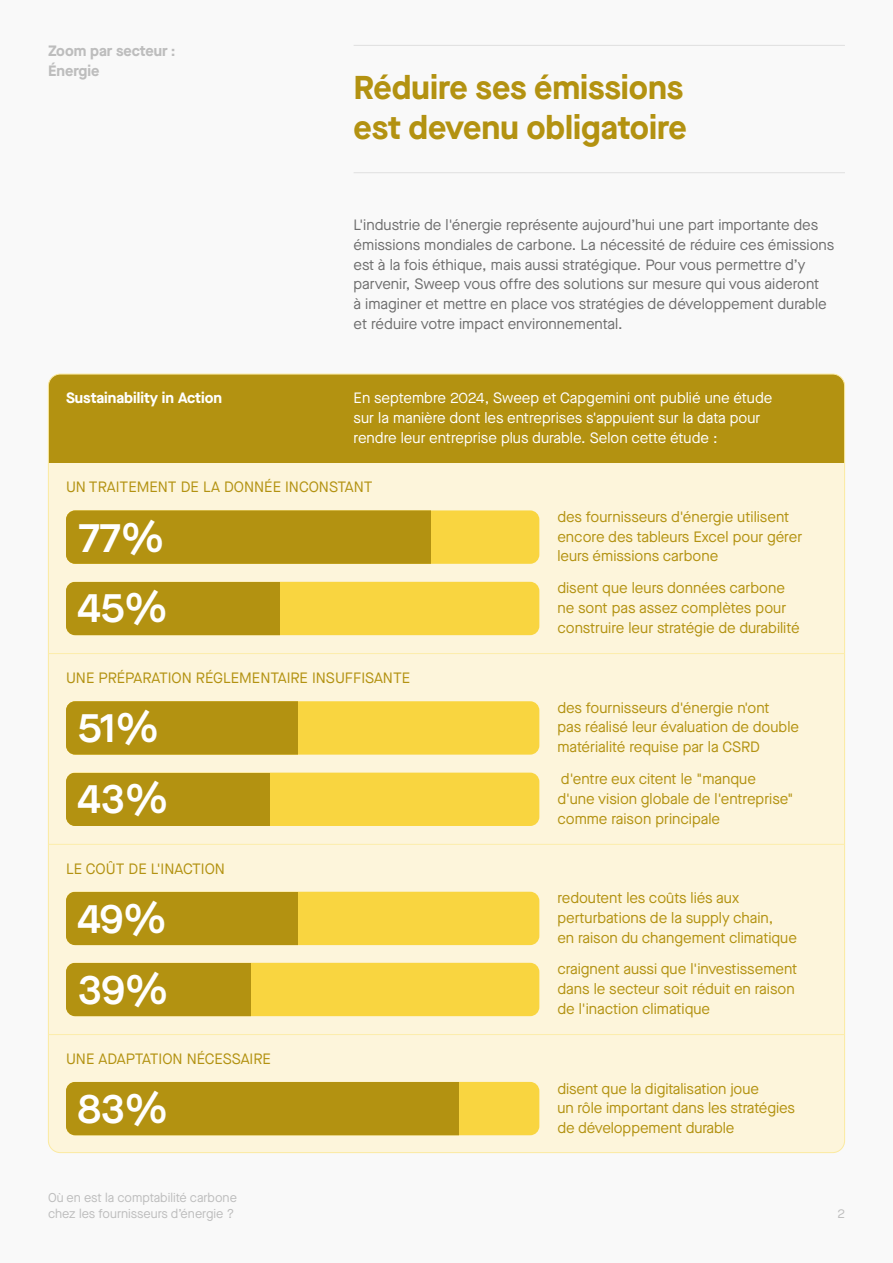
<style>
.page{position:relative;width:893px;height:1263px;background:#f9f9f9}
.page>*{position:absolute;margin:0;border:0;box-sizing:border-box;transform-origin:0 0}
.t1{font:600 41.4px/69.9px "Maison Neue";letter-spacing:-.005em;color:#fff}
.t2{font:700 33px/39.6px "Maison Neue";color:#b39211}
.t3{font:15px/19.8px "Maison Neue";color:#b39211}
.t4{font:15px/19.8px "Maison Neue";color:#6e6e6e}
.t5{font:15px/19.8px "Maison Neue";color:#fff}
.t6{font:700 15px "Maison Neue";color:#fff}
.t7{font:700 15px/19.8px "Maison Neue";color:#bdbdbd}
.t8{font:12.75px/15.8px "Maison Neue";color:#bdbdbd}
</style>
<div class="page">
<div style="left:48px;top:374px;width:797px;height:778px;background:#fdf5db;border-radius:12px"></div>
<div style="left:48px;top:374px;width:797px;height:89px;background:#b39211"></div>
<hr style="left:354px;top:45px;width:491px;height:1px;background:#e0e0e0">
<hr style="left:354px;top:172px;width:491px;height:1px;background:#e0e0e0">
<div style="left:66px;top:510px;width:473px;height:54px;background:#f9d540;border-radius:9px"></div>
<div style="left:66px;top:510px;width:364px;height:54px;background:#b39211"></div>
<div style="left:66px;top:582px;width:473px;height:53px;background:#f9d540;border-radius:9px"></div>
<div style="left:66px;top:582px;width:213px;height:53px;background:#b39211"></div>
<div style="left:66px;top:701px;width:473px;height:54px;background:#f9d540;border-radius:9px"></div>
<div style="left:66px;top:701px;width:232px;height:54px;background:#b39211"></div>
<div style="left:66px;top:892px;width:473px;height:53px;background:#f9d540;border-radius:9px"></div>
<div style="left:66px;top:892px;width:232px;height:53px;background:#b39211"></div>
<div style="left:66px;top:1082px;width:473px;height:53px;background:#f9d540;border-radius:9px"></div>
<div style="left:66px;top:1082px;width:393px;height:53px;background:#b39211"></div>
<div style="left:66px;top:773px;width:473px;height:53px;background:#f9d540;border-radius:9px"></div>
<div style="left:66px;top:773px;width:204px;height:53px;background:#b39211"></div>
<div style="left:66px;top:963px;width:473px;height:53px;background:#f9d540;border-radius:9px"></div>
<div style="left:66px;top:963px;width:185px;height:53px;background:#b39211"></div>
<hr style="left:48px;top:653px;width:797px;height:1px;background:#fcedab">
<hr style="left:48px;top:844px;width:797px;height:1px;background:#fcedab">
<hr style="left:48px;top:1034px;width:797px;height:1px;background:#fcedab">
<p class="t7" style="left:48px;top:41px;width:129px">Zoom par secteur :<br>Énergie</p>
<p class="t6" style="left:66px;top:387px;width:158px">Sustainability in Action</p>
<h2 class="t2" style="left:354px;top:67px;width:335px">Réduire ses émissions est devenu obligatoire</h2>
<p class="t4" style="left:354px;top:215px;width:482px">L'industrie de l'énergie représente aujourd’hui une part importante des émissions mondiales de carbone. La nécessité de réduire ces émissions est à la fois éthique, mais aussi stratégique. Pour vous permettre d’y parvenir, Sweep vous offre des solutions sur mesure qui vous aideront<br>à imaginer et mettre en place vos stratégies de développement durable et réduire votre impact environnemental.</p>
<p class="t5" style="left:354px;top:388px;width:420px">En septembre 2024, Sweep et Capgemini ont publié une étude sur la manière dont les entreprises s'appuient sur la data pour rendre leur entreprise plus durable. Selon cette étude :</p>
<p class="t3" style="left:66px;top:477px;width:308px">UN TRAITEMENT DE LA DONNÉE INCONSTANT</p>
<h1 class="t1" style="left:78px;top:502px;width:92px">77%<br>45%</h1>
<p class="t3" style="left:66px;top:668px;width:346px">UNE PRÉPARATION RÉGLEMENTAIRE INSUFFISANTE</p>
<h1 class="t1" style="left:78px;top:692px;width:83px">51%</h1>
<h1 class="t1" style="left:78px;top:763px;width:92px">43%</h1>
<p class="t3" style="left:66px;top:859px;width:161px">LE COÛT DE L'INACTION</p>
<h1 class="t1" style="left:78px;top:882px;width:90px">49%</h1>
<h1 class="t1" style="left:78px;top:953px;width:92px">39%</h1>
<p class="t3" style="left:66px;top:1049px;width:206px">UNE ADAPTATION NÉCESSAIRE</p>
<h1 class="t1" style="left:78px;top:1072px;width:92px">83%</h1>
<p class="t8" style="left:48px;top:1190px;width:191px">Où en est la comptabilité carbone chez les fournisseurs d’énergie ?</p>
<p class="t3" style="left:557px;top:506px;width:246px">des fournisseurs d'énergie utilisent encore des tableurs Excel pour gérer leurs émissions carbone</p>
<p class="t3" style="left:557px;top:578px;width:244px">disent que leurs données carbone ne sont pas assez complètes pour construire leur stratégie de durabilité</p>
<p class="t3" style="left:557px;top:697px;width:243px">des fournisseurs d'énergie n'ont<br>pas réalisé leur évaluation de double matérialité requise par la CSRD</p>
<p class="t3" style="left:557px;top:769px;width:238px">d'entre eux citent le "manque d'une vision globale de l'entreprise" comme raison principale</p>
<p class="t3" style="left:557px;top:888px;width:241px">redoutent les coûts liés aux perturbations de la supply chain,<br>en raison du changement climatique</p>
<p class="t3" style="left:557px;top:959px;width:241px">craignent aussi que l'investissement dans le secteur soit réduit en raison de l'inaction climatique</p>
<p class="t3" style="left:557px;top:1078px;width:239px">disent que la digitalisation joue<br>un rôle important dans les stratégies de développement durable</p>
<p class="t8" style="left:837px;top:1205px;width:9px">2</p>
</div>
